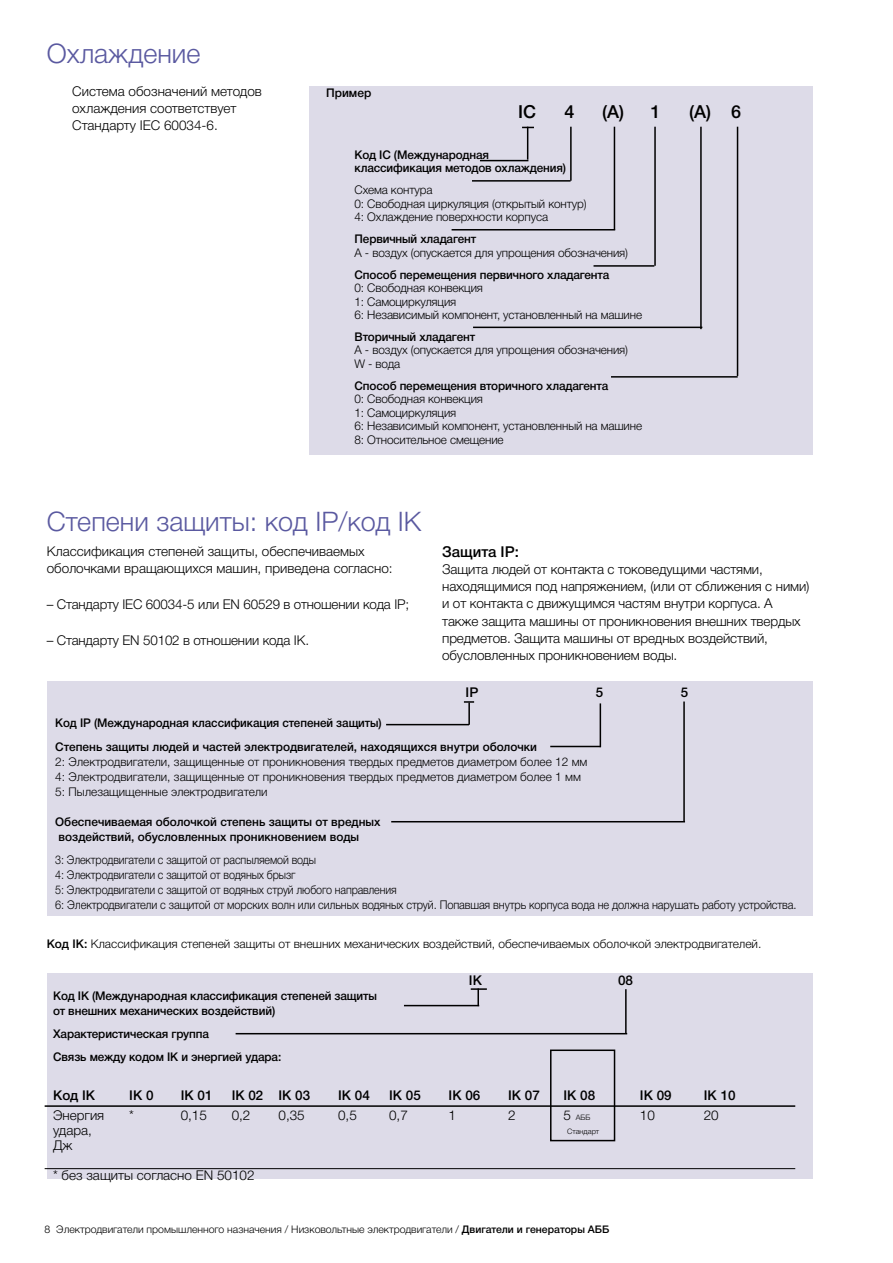
<style>
.page{position:relative;width:893px;height:1263px;background:#fff}
.page>*{position:absolute;margin:0;border:0;box-sizing:border-box;transform-origin:0 0}
.t1{font:300 27px "Helvetica Neue Cyr";color:#5a59a0}
.t2{font:500 18px "Helvetica Neue Cyr";color:#000}
.t3{font:500 15px "Helvetica Neue Cyr";color:#000}
.t4{font:300 13.5px/17.2px "Helvetica Neue Cyr";letter-spacing:-.01em;color:#000}
.t5{font:500 13.5px "Helvetica Neue Cyr";color:#000}
.t6{font:300 12px/13.5px "Helvetica Neue Cyr";letter-spacing:-.01em;color:#000}
.t7{font:500 12px/23.4px "Helvetica Neue Cyr";letter-spacing:-.01em;color:#000}
.t8{font:300 12px/15px "Helvetica Neue Cyr";letter-spacing:-.01em;color:#000;scale:.9 1}
.t9{font:300 10.5px "Helvetica Neue Cyr";color:#000}
.t10{font:300 7.5px/13.5px "Helvetica Neue Cyr";color:#000;text-align:center}
.s1{font-weight:500}
</style>
<div class="page">
<div style="left:309px;top:86px;width:503px;height:369px;background:#dddbe8"></div>
<div style="left:47px;top:682px;width:765px;height:234px;background:#dddbe8"></div>
<div style="left:47px;top:973px;width:765px;height:206px;background:#dddbe8"></div>
<div style="left:550px;top:1049px;width:65px;height:92px;border:2px solid #000"></div>
<hr style="left:45px;top:1105px;width:750px;height:2px;background:#000">
<hr style="left:45px;top:1168px;width:750px;height:1px;background:#000">
<hr style="left:480px;top:160px;width:48px;height:1px;background:#000">
<hr style="left:472px;top:180px;width:99px;height:2px;background:#000">
<hr style="left:452px;top:229px;width:163px;height:1px;background:#000">
<hr style="left:593px;top:265px;width:61px;height:2px;background:#000">
<hr style="left:473px;top:327px;width:229px;height:1px;background:#000">
<hr style="left:611px;top:376px;width:127px;height:2px;background:#000">
<hr style="left:527px;top:127px;width:1px;height:33px;background:#000">
<hr style="left:570px;top:127px;width:2px;height:54px;background:#000">
<hr style="left:614px;top:127px;width:1px;height:103px;background:#000">
<hr style="left:654px;top:127px;width:2px;height:139px;background:#000">
<hr style="left:700px;top:127px;width:2px;height:202px;background:#000">
<hr style="left:737px;top:127px;width:1px;height:249px;background:#000">
<hr style="left:386px;top:724px;width:83px;height:1px;background:#000">
<hr style="left:468px;top:702px;width:2px;height:23px;background:#000">
<hr style="left:391px;top:821px;width:294px;height:1px;background:#000">
<hr style="left:683px;top:701px;width:2px;height:120px;background:#000">
<svg style="left:464px;top:701px;width:10px;height:2px"></svg>
<hr style="left:236px;top:1033px;width:391px;height:1px;background:#000">
<hr style="left:625px;top:989px;width:2px;height:45px;background:#000">
<hr style="left:600px;top:703px;width:1px;height:44px;background:#000">
<hr style="left:550px;top:746px;width:51px;height:1px;background:#000">
<hr style="left:404px;top:1005px;width:75px;height:1px;background:#000">
<svg style="left:471px;top:988px;width:16px;height:18px"></svg>
<h1 class="t1" style="left:47px;top:39px;width:155px">Охлаждение</h1>
<p class="t4" style="left:72px;top:83px;width:191px">Система обозначений методов охлаждения соответствует<br>Стандарту IEC 60034-6.</p>
<p class="t7" style="left:326px;top:81px;width:47px">Пример</p>
<h2 class="t2" style="left:518px;top:102px;width:19px">IC</h2>
<h2 class="t2" style="left:564px;top:102px;width:12px">4</h2>
<h2 class="t2" style="left:602px;top:102px;width:60px">(A) 1</h2>
<h2 class="t2" style="left:689px;top:102px;width:54px">(A) 6</h2>
<p class="t7" style="left:355px;top:148px;width:213px;line-height:13.5px">Код IC (Международная классификация методов охлаждения)</p>
<p class="t6" style="left:355px;top:183px;width:234px">Схема контура<br>0: Свободная циркуляция (открытый контур)<br>4: Охлаждение поверхности корпуса</p>
<p class="t7" style="left:355px;top:227px;width:123px">Первичный хладагент</p>
<p class="t6" style="left:355px;top:246px;width:275px">A - воздух (опускается для упрощения обозначения)</p>
<p class="t7" style="left:355px;top:263px;width:256px">Способ перемещения первичного хладагента</p>
<p class="t6" style="left:355px;top:281px;width:289px">0: Свободная конвекция<br>1: Самоциркуляция<br>6: Независимый компонент, установленный на машине</p>
<p class="t7" style="left:355px;top:325px;width:122px">Вторичный хладагент</p>
<p class="t6" style="left:355px;top:344px;width:275px">A - воздух (опускается для упрощения обозначения)<br>W - вода</p>
<p class="t7" style="left:355px;top:374px;width:255px">Способ перемещения вторичного хладагента</p>
<p class="t6" style="left:355px;top:393px;width:289px">0: Свободная конвекция<br>1: Самоциркуляция<br>6: Независимый компонент, установленный на машине<br>8: Относительное смещение</p>
<h1 class="t1" style="left:47px;top:507px;width:376px">Степени защиты: код IP/код IK</h1>
<p class="t4" style="left:47px;top:542px;width:347px">Классификация степеней защиты, обеспечиваемых оболочками вращающихся машин, приведена согласно:</p>
<p class="t4" style="left:47px;top:595px;width:364px">– Стандарту IEC 60034-5 или EN 60529 в отношении кода IP;</p>
<p class="t4" style="left:47px;top:631px;width:264px">– Стандарту EN 50102 в отношении кода IK.</p>
<p class="t3" style="left:442px;top:543px;width:78px">Защита IP:</p>
<p class="t4" style="left:442px;top:561px;width:369px">Защита людей от контакта с токоведущими частями, находящимися под напряжением, (или от сближения с ними) и от контакта с движущимся частям внутри корпуса. А также защита машины от проникновения внешних твердых предметов. Защита машины от вредных воздействий, обусловленных проникновением воды.</p>
<p class="t5" style="left:466px;top:685px;width:14px">IP</p>
<p class="t5" style="left:596px;top:685px;width:9px">5</p>
<p class="t5" style="left:681px;top:685px;width:9px">5</p>
<p class="t7" style="left:55px;top:711px;width:483px">Код IP (Международная классификация степеней защиты)<br>Степень защиты людей и частей электродвигателей, находящихся внутри оболочки</p>
<p class="t6" style="left:55px;top:754px;width:534px;line-height:15px">2: Электродвигатели, защищенные от проникновения твердых предметов диаметром более 12 мм<br>4: Электродвигатели, защищенные от проникновения твердых предметов диаметром более 1 мм<br>5: Пылезащищенные электродвигатели</p>
<p class="t7" style="left:55px;top:814px;width:327px;line-height:15px">Обеспечиваемая оболочкой степень защиты от вредных воздействий, обусловленных проникновением воды</p>
<p class="t8" style="left:55px;top:853px;width:825px">3: Электродвигатели с защитой от распыляемой воды<br>4: Электродвигатели с защитой от водяных брызг<br>5: Электродвигатели с защитой от водяных струй любого направления<br>6: Электродвигатели с защитой от морских волн или сильных водяных струй. Попавшая внутрь корпуса вода не должна нарушать работу устройства.</p>
<p class="t6" style="left:47px;top:937px;width:716px"><span class="s1">Код IK:</span> Классификация степеней защиты от внешних механических воздействий, обеспечиваемых оболочкой электродвигателей.</p>
<p class="t5" style="left:469px;top:973px;width:15px">IK</p>
<p class="t5" style="left:618px;top:973px;width:17px">08</p>
<p class="t7" style="left:53px;top:988px;width:325px;line-height:15px">Код IK (Международная классификация степеней защиты от внешних механических воздействий)</p>
<p class="t7" style="left:53px;top:1022px;width:230px">Характеристическая группа<br>Связь между кодом IK и энергией удара:</p>
<p class="t5" style="left:53px;top:1088px;width:43px">Код IK</p>
<p class="t5" style="left:129px;top:1088px;width:26px">IK 0</p>
<p class="t5" style="left:181px;top:1088px;width:33px">IK 01</p>
<p class="t5" style="left:232px;top:1088px;width:80px">IK 02 IK 03</p>
<p class="t5" style="left:338px;top:1088px;width:33px">IK 04</p>
<p class="t5" style="left:389px;top:1088px;width:33px">IK 05</p>
<p class="t5" style="left:449px;top:1088px;width:33px">IK 06</p>
<p class="t5" style="left:508px;top:1088px;width:33px">IK 07</p>
<p class="t5" style="left:563px;top:1088px;width:33px">IK 08</p>
<p class="t5" style="left:640px;top:1088px;width:33px">IK 09</p>
<p class="t5" style="left:704px;top:1088px;width:33px">IK 10</p>
<p class="t4" style="left:53px;top:1106px;width:53px">Энергия</p>
<p class="t4" style="left:129px;top:1106px;width:6px">*</p>
<p class="t4" style="left:181px;top:1106px;width:28px">0,15</p>
<p class="t4" style="left:232px;top:1106px;width:20px">0,2</p>
<p class="t4" style="left:279px;top:1106px;width:28px">0,35</p>
<p class="t4" style="left:338px;top:1106px;width:20px">0,5</p>
<p class="t4" style="left:389px;top:1106px;width:20px">0,7</p>
<p class="t4" style="left:449px;top:1106px;width:9px">1</p>
<p class="t4" style="left:508px;top:1106px;width:9px">2</p>
<p class="t4" style="left:563px;top:1106px;width:9px">5</p>
<p class="t4" style="left:640px;top:1106px;width:17px">10</p>
<p class="t4" style="left:704px;top:1106px;width:17px">20</p>
<p class="t4" style="left:53px;top:1122px;width:40px;line-height:15px">удара,<br>Дж</p>
<p class="t4" style="left:53px;top:1166px;width:203px">* без защиты согласно EN 50102</p>
<p class="t10" style="left:567px;top:1111px;width:33px">АББ<br>Стандарт</p>
<p class="t9" style="left:45px;top:1224px;width:566px">8 Электродвигатели промышленного назначения / Низковольтные электродвигатели / <span class="s1">Двигатели и генераторы АББ</span></p>
</div>
